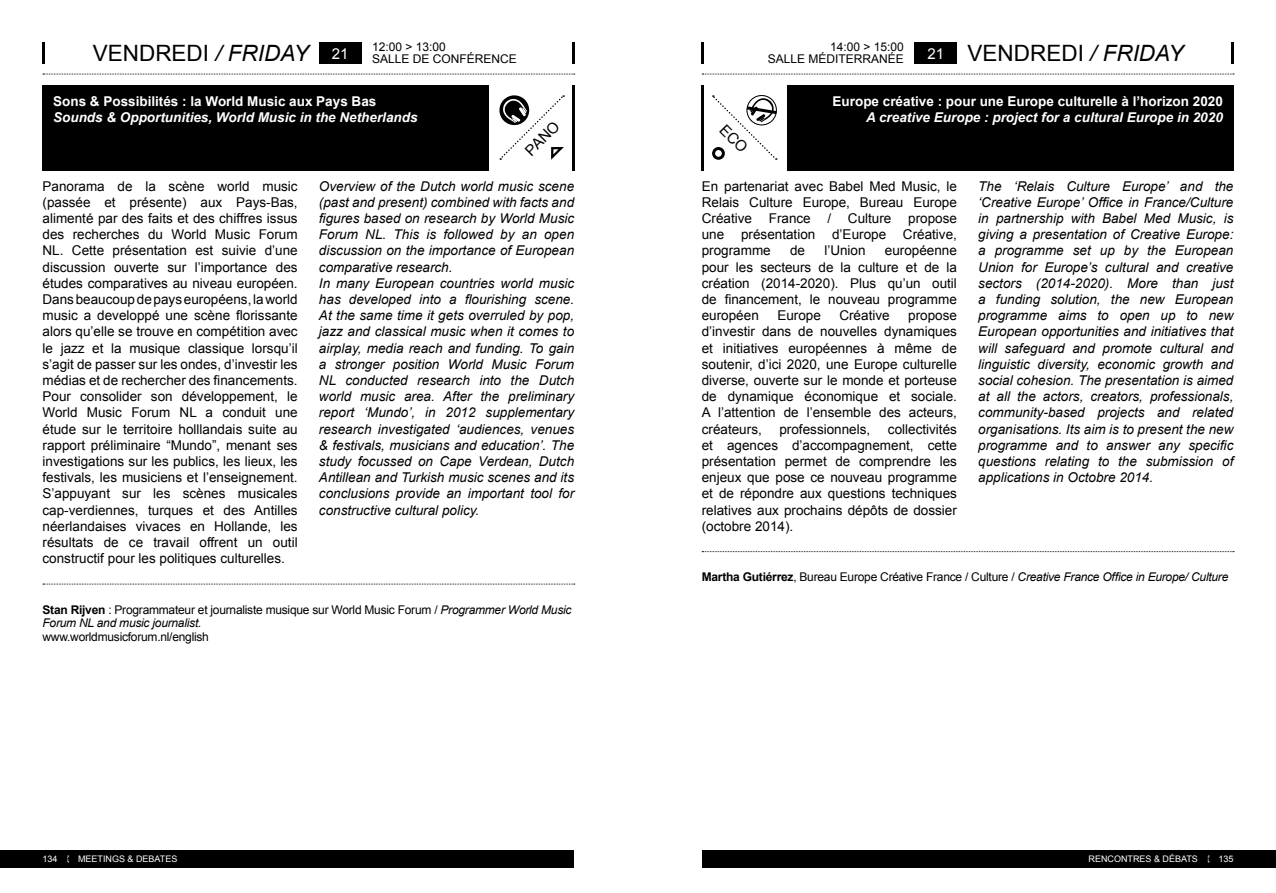
<style>
.page{position:relative;width:1276px;height:893px;background:#fff}
.page>*{position:absolute;margin:0;border:0;box-sizing:border-box;transform-origin:0 0}
.t1{font:22.5px "Arial";color:#000}
.t2{font:15px "Arial";color:#fff}
.t3{font:15px "Arial";color:#000}
.t4{font:13.5px/16.2px "Arial";color:#000;text-align:justify}
.t5{font:italic 13.5px/16.2px "Arial";color:#000}
.t6{font:italic 700 13.5px "Arial";color:#fff}
.t7{font:700 13.5px "Arial";color:#fff}
.t8{font:12px/13.5px "Arial";letter-spacing:-.02em;color:#000}
.t9{font:12px/12px "Arial";color:#000;text-align:right}
.t10{font:9px "Arial";color:#fff}
.s1{font-style:italic}
.s2{font-weight:700}
</style>
<div class="page">
<div style="left:702px;top:850px;width:574px;height:17px;background:#000"></div>
<div style="left:0;top:850px;width:574px;height:17px;background:#000"></div>
<svg style="left:1207px;top:856px;width:2px;height:6px"></svg>
<svg style="left:43px;top:74px;width:532px;height:1px"></svg>
<div style="left:319px;top:43px;width:42px;height:21px;background:#000"></div>
<hr style="left:43px;top:43px;width:2px;height:21px;background:#000">
<hr style="left:572px;top:43px;width:2px;height:21px;background:#000">
<div style="left:43px;top:85px;width:446px;height:85px;background:#000"></div>
<svg style="left:702px;top:74px;width:532px;height:1px"></svg>
<div style="left:914px;top:43px;width:43px;height:21px;background:#000"></div>
<hr style="left:702px;top:43px;width:2px;height:21px;background:#000">
<hr style="left:1231px;top:43px;width:2px;height:21px;background:#000">
<div style="left:702px;top:85px;width:531px;height:85px;background:#000"></div>
<hr style="left:572px;top:85px;width:2px;height:85px;background:#000">
<div style="left:702px;top:85px;width:85px;height:85px;background:#fff"></div>
<hr style="left:702px;top:85px;width:2px;height:85px;background:#000">
<svg style="left:43px;top:584px;width:532px;height:1px"></svg>
<svg style="left:499px;top:95px;width:65px;height:65px"></svg>
<svg style="left:702px;top:551px;width:532px;height:1px"></svg>
<svg style="left:712px;top:95px;width:66px;height:65px"></svg>
<p class="t8" style="left:372px;top:40px;width:75px">12:00 &gt; 13:00</p>
<h1 class="t1" style="left:93px;top:39px;width:217px">VENDREDI <span class="s1">/ FRIDAY</span></h1>
<p class="t8" style="left:372px;top:52px;width:17px">Salle</p>
<p class="t8" style="left:413px;top:52px;width:64px">de Con férence</p>
<p class="t7" style="left:53px;top:92px;width:325px">Sons &amp; Possibilités : la World Music aux Pays Bas</p>
<p class="t6" style="left:53px;top:108px;width:366px">Sounds &amp; Opportunities, World Music in the Netherlands</p>
<p class="t2" style="left:332px;top:44px;width:18px">21</p>
<p class="t3" style="left:521px;top:146px;width:43px;rotate:-45deg">PANO</p>
<p class="t9" style="left:768px;top:41px;width:138px">14:00 &gt; 15:00<br>SALLE MÉDITERRANÉE</p>
<h1 class="t1" style="left:967px;top:39px;width:217px">VENDREDI <span class="s1">/ FRIDAY</span></h1>
<p class="t7" style="left:832px;top:92px;width:392px">Europe créative : pour une Europe culturelle à l’horizon 2020</p>
<p class="t6" style="left:866px;top:108px;width:358px">A creative Europe : project for a cultural Europe in 2020</p>
<p class="t2" style="left:927px;top:44px;width:18px">21</p>
<p class="t4" style="left:43px;top:178px;width:257px">Panorama de la scène world music (passée et présente) aux Pays-Bas, alimenté par des faits et des chiffres issus des recherches du World Music Forum NL. Cette présentation est suivie d’une discussion ouverte sur l’importance des études comparatives au niveau européen.<br>Dans beaucoup de pays européens, la world music a developpé une scène florissante alors qu’elle se trouve en compétition avec le jazz et la musique classique lorsqu’il s’agit de passer sur les ondes, d’investir les médias et de rechercher des financements.<br>Pour consolider son développement, le World Music Forum NL a conduit une étude sur le territoire holllandais suite au rapport préliminaire “Mundo”, menant ses investigations sur les publics, les lieux, les festivals, les musiciens et l’enseignement.<br>S’appuyant sur les scènes musicales cap-verdiennes, turques et des Antilles néerlandaises vivaces en Hollande, les résultats de ce travail offrent un outil constructif pour les politiques culturelles.</p>
<p class="t5" style="left:319px;top:178px;width:257px">Overview of the Dutch world music scene (past and present) combined with facts and figures based on research by World Music Forum NL. This is followed by an open discussion on the importance of European comparative research.<br>In many European countries world music has developed into a flourishing scene.<br>At the same time it gets overruled by pop, jazz and classical music when it comes to airplay, media reach and funding. To gain a stronger position World Music Forum NL conducted research into the Dutch world music area. After the preliminary report ‘Mundo’, in 2012 supplementary research investigated ‘audiences, venues &amp; festivals, musicians and education’. The study focussed on Cape Verdean, Dutch Antillean and Turkish music scenes and its conclusions provide an important tool for constructive cultural policy.</p>
<p class="t8" style="left:43px;top:603px;width:530px"><span class="s2">Stan Rijven</span> : Programmateur et journaliste musique sur World Music Forum / <span class="s1">Programmer World Music<br>Forum NL and music journalist.</span></p>
<p class="t8" style="left:43px;top:630px;width:168px">www.worldmusicforum.nl/english</p>
<p class="t4" style="left:702px;top:178px;width:257px">En partenariat avec Babel Med Music, le Relais Culture Europe, Bureau Europe Créative France / Culture propose une présentation d’Europe Créative, programme</p>
<p class="t4" style="left:790px;top:243px;width:17px">de</p>
<p class="t4" style="left:824px;top:243px;width:43px">l’Union</p>
<p class="t4" style="left:702px;top:243px;width:257px;text-indent:183px">européenne pour les secteurs de la culture et de la création (2014-2020). Plus qu’un outil de financement, le nouveau programme européen</p>
<p class="t4" style="left:777px;top:307px;width:45px">Europe</p>
<p class="t4" style="left:839px;top:307px;width:52px">Créative</p>
<p class="t4" style="left:702px;top:307px;width:257px;text-indent:206px">propose d’investir dans de nouvelles dynamiques et initiatives européennes à même de soutenir, d’ici 2020, une Europe culturelle diverse, ouverte sur le monde et porteuse de dynamique économique et sociale.<br>A l’attention de l’ensemble des acteurs, créateurs,</p>
<p class="t4" style="left:779px;top:421px;width:92px">professionnels,</p>
<p class="t4" style="left:702px;top:421px;width:257px;text-indent:186px">collectivités et agences d’accompagnement, cette présentation permet de comprendre les enjeux que pose ce nouveau programme et de répondre aux questions techniques relatives aux prochains dépôts de dossier (octobre 2014).</p>
<p class="t5" style="left:978px;top:178px;width:257px;text-align:justify">The ‘Relais Culture Europe’ and the ‘Creative Europe’ Office in France/Culture in partnership with Babel Med Music, is giving a presentation of Creative Europe: a programme set up by the European Union for Europe’s cultural and creative sectors (2014-2020). More than just a funding solution, the new European programme aims to open up to new European opportunities and initiatives that will safeguard and promote cultural and linguistic diversity, economic growth and social cohesion. The presentation is aimed at all the actors, creators, professionals, community-based projects and related organisations. Its aim is to present the new programme and to answer any specific questions relating to the submission of applications in Octobre 2014.</p>
<p class="t8" style="left:702px;top:570px;width:528px"><span class="s2">Martha Gutiérrez</span>, Bureau Europe Créative France / Culture / <span class="s1">Creative France Office in Europe/ Culture</span></p>
<p class="t10" style="left:78px;top:853px;width:101px">MEETINGS &amp; DEBATES</p>
<p class="t10" style="left:1088px;top:853px;width:111px">RENCONTRES &amp; DÉBATS</p>
<p class="t10" style="left:43px;top:853px;width:17px">134</p>
<p class="t10" style="left:1218px;top:853px;width:17px">135</p>
</div>
